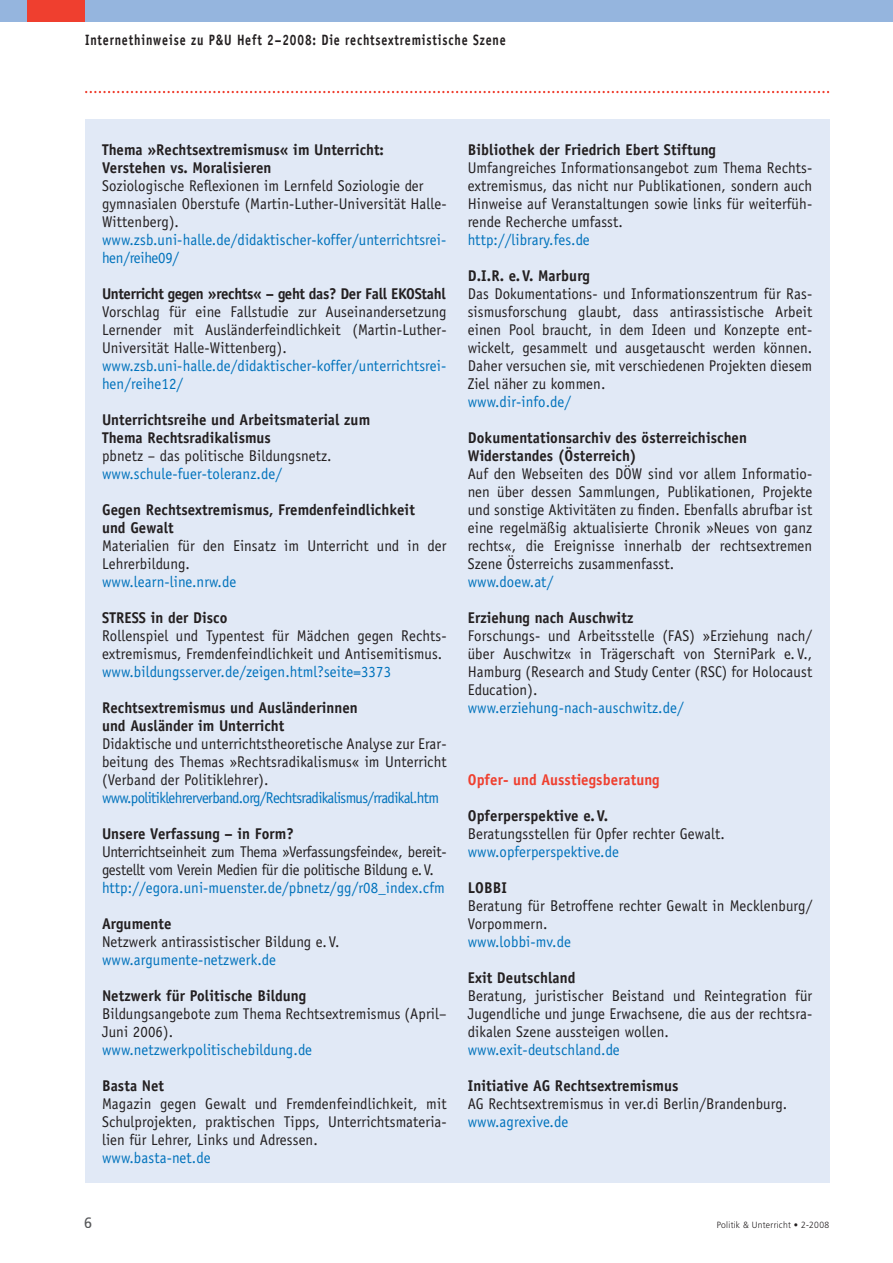
<style>
.page{position:relative;width:893px;height:1263px;background:#fff}
.page>*{position:absolute;margin:0;border:0;box-sizing:border-box;transform-origin:0 0}
.t1{font:15.6px/18px "Officina Sans LT";letter-spacing:.01em;color:#231f20;text-align:justify;scale:.95 1}
.t2{font:700 15.6px/18px "Officina Sans LT";letter-spacing:.01em;color:#231f20;scale:.95 1}
.t3{font:15.6px/18px "Officina Sans LT";letter-spacing:.01em;color:#0072bc;scale:.95 1}
.t4{font:15.6px/18px "Officina Sans LT";letter-spacing:-.015em;color:#231f20;scale:.95 1}
.t5{font:15.6px "Officina Sans LT";letter-spacing:-.04em;color:#0072bc;scale:.95 1}
.t6{font:700 15.6px "Officina Sans LT";letter-spacing:-.015em;color:#231f20;scale:.95 1}
.t7{font:700 15.6px "Officina Sans LT";letter-spacing:.01em;color:#ef3f2f;scale:.95 1}
.t8{font:700 15px "Officina Sans LT";letter-spacing:.075em;color:#231f20;scale:.8 1}
.t9{font:15px "Frutiger LT";color:#57585a;scale:.95 1}
.t10{font:300 9px "Frutiger LT";letter-spacing:.035em;color:#231f20;scale:.95 1}
</style>
<div class="page">
<svg style="left:85px;top:91px;width:744px;height:2px"></svg>
<div style="left:0;top:0;width:893px;height:21px;background:#95b5de"></div>
<div style="left:28px;top:0;width:57px;height:21px;background:#ef3f2f"></div>
<div style="left:85px;top:119px;width:744px;height:1063px;background:#e1e9f6"></div>
<p class="t8" style="left:85px;top:30px;width:527px">Internethinweise zu P&amp;U Heft 2–2008: Die rechtsextremistische Szene</p>
<p class="t2" style="left:102px;top:141px;width:298px">Thema »Rechtsextremismus« im Unterricht:<br>Verstehen vs. Moralisieren</p>
<p class="t1" style="left:102px;top:177px;width:364px;text-align:left">Soziologische Reflexionen im Lernfeld Soziologie der gymnasialen Oberstufe (Martin-Luther-Universität Halle-<br>Wittenberg).</p>
<p class="t3" style="left:102px;top:231px;width:364px">www.zsb.uni-halle.de/didaktischer-koffer/unterrichtsrei&shy;hen/reihe09/</p>
<p class="t6" style="left:102px;top:284px;width:363px">Unterricht gegen »rechts« – geht das? Der Fall EKOStahl</p>
<p class="t1" style="left:102px;top:303px;width:364px">Vorschlag für eine Fallstudie zur Auseinandersetzung Lernender mit Ausländerfeindlichkeit (Martin-Luther-Universität Halle-Wittenberg).</p>
<p class="t3" style="left:102px;top:357px;width:364px">www.zsb.uni-halle.de/didaktischer-koffer/unterrichtsrei&shy;hen/reihe12/</p>
<p class="t2" style="left:102px;top:411px;width:284px">Unterrichtsreihe und Arbeitsmaterial zum<br>Thema Rechtsradikalismus</p>
<p class="t1" style="left:102px;top:447px;width:243px">pbnetz – das politische Bildungsnetz.</p>
<p class="t3" style="left:102px;top:465px;width:191px">www.schule-fuer-toleranz.de/</p>
<p class="t2" style="left:102px;top:501px;width:331px">Gegen Rechtsextremismus, Fremdenfeindlichkeit und Gewalt</p>
<p class="t1" style="left:102px;top:537px;width:364px">Materialien für den Einsatz im Unterricht und in der<br>Lehrerbildung.</p>
<p class="t3" style="left:102px;top:573px;width:143px">www.learn-line.nrw.de</p>
<p class="t2" style="left:102px;top:609px;width:133px">STRESS in der Disco</p>
<p class="t1" style="left:102px;top:627px;width:364px">Rollenspiel und Typentest für Mädchen gegen Rechts&shy;extremismus, Fremdenfeindlichkeit und Antisemitismus.</p>
<p class="t3" style="left:102px;top:663px;width:306px">www.bildungsserver.de/zeigen.html?seite=3373</p>
<p class="t2" style="left:102px;top:699px;width:271px">Rechtsextremismus und Ausländerinnen und Ausländer im Unterricht</p>
<p class="t1" style="left:102px;top:735px;width:364px">Didaktische und unterrichtstheoretische Analyse zur Erar&shy;beitung des Themas »Rechtsradikalismus« im Unterricht (Verband der Politiklehrer).</p>
<p class="t5" style="left:102px;top:789px;width:356px">www.politiklehrerverband.org/Rechtsradikalismus/rradikal.htm</p>
<p class="t2" style="left:102px;top:825px;width:204px">Unsere Verfassung – in Form?</p>
<p class="t4" style="left:102px;top:843px;width:364px">Unterrichtseinheit zum Thema »Verfassungsfeinde«, bereit&shy;gestellt vom Verein Medien für die politische Bildung e. V.</p>
<p class="t3" style="left:102px;top:879px;width:362px">http://egora.uni-muenster.de/pbnetz/gg/r08_index.cfm</p>
<p class="t2" style="left:102px;top:915px;width:75px">Argumente</p>
<p class="t1" style="left:102px;top:933px;width:251px">Netzwerk antirassistischer Bildung e. V.</p>
<p class="t3" style="left:102px;top:951px;width:185px">www.argumente-netzwerk.de</p>
<p class="t2" style="left:102px;top:987px;width:216px">Netzwerk für Politische Bildung</p>
<p class="t1" style="left:102px;top:1005px;width:364px">Bildungsangebote zum Thema Rechtsextremismus (April–<br>Juni 2006).</p>
<p class="t3" style="left:102px;top:1041px;width:223px">www.netzwerkpolitischebildung.de</p>
<p class="t2" style="left:102px;top:1077px;width:67px">Basta Net</p>
<p class="t1" style="left:102px;top:1095px;width:364px">Magazin gegen Gewalt und Fremdenfeindlichkeit, mit Schulprojekten, praktischen Tipps, Unterrichtsmateria&shy;lien für Lehrer, Links und Adressen.</p>
<p class="t3" style="left:102px;top:1149px;width:116px">www.basta-net.de</p>
<p class="t2" style="left:468px;top:141px;width:263px">Bibliothek der Friedrich Ebert Stiftung</p>
<p class="t1" style="left:468px;top:159px;width:364px">Umfangreiches Informationsangebot zum Thema Rechts&shy;extremismus, das nicht nur Publikationen, sondern auch Hinweise auf Veranstaltungen sowie links für weiterfüh&shy;rende Recherche umfasst.</p>
<p class="t3" style="left:468px;top:231px;width:130px">http://library.fes.de</p>
<p class="t2" style="left:468px;top:267px;width:130px">D.I.R. e. V. Marburg</p>
<p class="t1" style="left:468px;top:285px;width:364px">Das Dokumentations- und Informationszentrum für Ras&shy;sismusforschung glaubt, dass antirassistische Arbeit einen Pool braucht, in dem Ideen und Konzepte ent&shy;wickelt, gesammelt und ausgetauscht werden können.<br>Daher versuchen sie, mit verschiedenen Projekten diesem Ziel näher zu kommen.</p>
<p class="t3" style="left:468px;top:393px;width:110px">www.dir-info.de/</p>
<p class="t2" style="left:468px;top:429px;width:296px">Dokumentationsarchiv des österreichischen<br>Widerstandes (Österreich)</p>
<p class="t1" style="left:468px;top:465px;width:364px">Auf den Webseiten des DÖW sind vor allem Informatio&shy;nen über dessen Sammlungen, Publikationen, Projekte und sonstige Aktivitäten zu finden. Ebenfalls abrufbar ist eine regelmäßig aktualisierte Chronik »Neues von ganz rechts«, die Ereignisse innerhalb der rechtsextremen Szene Österreichs zusammenfasst.</p>
<p class="t3" style="left:468px;top:573px;width:91px">www.doew.at/</p>
<p class="t2" style="left:468px;top:609px;width:176px">Erziehung nach Auschwitz</p>
<p class="t1" style="left:468px;top:627px;width:364px">Forschungs- und Arbeitsstelle (FAS) »Erziehung nach/ über Auschwitz« in Trägerschaft von SterniPark e. V., Hamburg (Research and Study Center (RSC) for Holocaust Education).</p>
<p class="t3" style="left:468px;top:699px;width:229px">www.erziehung-nach-auschwitz.de/</p>
<p class="t7" style="left:468px;top:770px;width:204px">Opfer- und Ausstiegsberatung</p>
<p class="t2" style="left:468px;top:807px;width:149px">Opferperspektive e. V.</p>
<p class="t1" style="left:468px;top:825px;width:272px">Beratungsstellen für Opfer rechter Gewalt.</p>
<p class="t3" style="left:468px;top:843px;width:161px">www.opferperspektive.de</p>
<p class="t2" style="left:468px;top:879px;width:43px">LOBBI</p>
<p class="t1" style="left:468px;top:897px;width:364px">Beratung für Betroffene rechter Gewalt in Mecklenburg/<br>Vorpommern.</p>
<p class="t3" style="left:468px;top:933px;width:110px">www.lobbi-mv.de</p>
<p class="t2" style="left:468px;top:969px;width:115px">Exit Deutschland</p>
<p class="t1" style="left:468px;top:987px;width:364px">Beratung, juristischer Beistand und Reintegration für Jugendliche und junge Erwachsene, die aus der rechtsra&shy;dikalen Szene aussteigen wollen.</p>
<p class="t3" style="left:468px;top:1041px;width:162px">www.exit-deutschland.de</p>
<p class="t2" style="left:468px;top:1077px;width:223px">Initiative AG Rechtsextremismus</p>
<p class="t1" style="left:468px;top:1095px;width:338px">AG Rechtsextremismus in ver.di Berlin/Brandenburg.</p>
<p class="t3" style="left:468px;top:1113px;width:107px">www.agrexive.de</p>
<p class="t9" style="left:84px;top:1214px;width:10px">6</p>
<p class="t10" style="left:717px;top:1220px;width:120px">Politik &amp; Unterricht • 2-2008</p>
</div>
